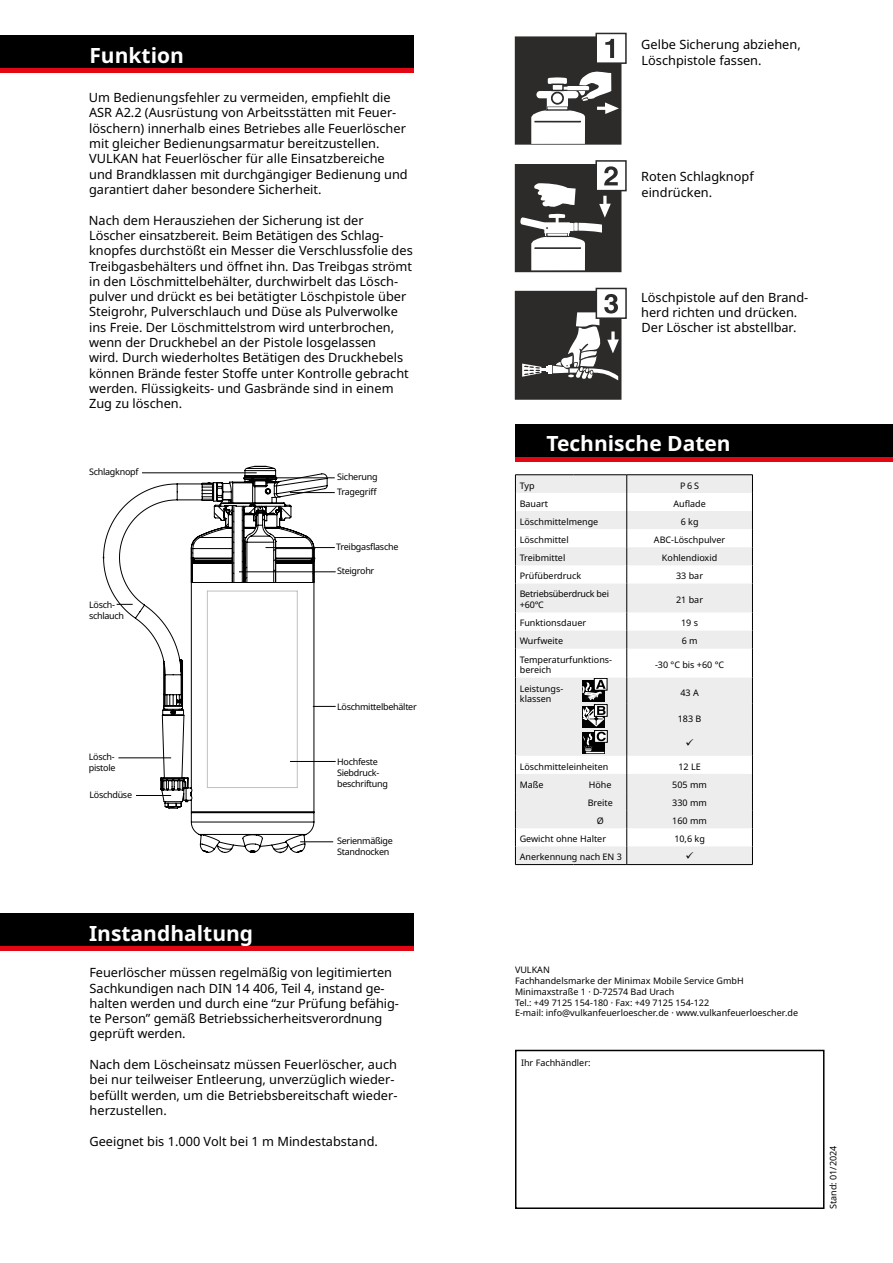
<style>
.page{position:relative;width:893px;height:1263px;background:#fff}
.page>*{position:absolute;margin:0;border:0;box-sizing:border-box;transform-origin:0 0}
.t1{font:700 21px "Noto Sans";color:#fff}
.t2{font:12.75px/15.3px "Noto Sans";color:#000}
.t3{font:9px/10.8px "Noto Sans";color:#000}
.t4{font:9px/10.8px "Noto Sans";letter-spacing:-.03em;color:#000}
.t5{font:9px/10.8px "Noto Sans";letter-spacing:-.025em;color:#000}
</style>
<div class="page">
<div style="left:0;top:943px;width:414px;height:8px;background:#e30613"></div>
<div style="left:0;top:913px;width:414px;height:33px;background:#000"></div>
<div style="left:515px;top:454px;width:378px;height:7px;background:#e30613"></div>
<div style="left:515px;top:424px;width:378px;height:33px;background:#000"></div>
<div style="left:0;top:66px;width:413px;height:7px;background:#e30613"></div>
<div style="left:0;top:35px;width:413px;height:33px;background:#000"></div>
<hr style="left:515px;top:474px;width:59px;height:1px;background:#000">
<hr style="left:574px;top:474px;width:53px;height:1px;background:#000">
<hr style="left:627px;top:474px;width:126px;height:1px;background:#000">
<hr style="left:515px;top:864px;width:59px;height:1px;background:#000">
<hr style="left:574px;top:864px;width:53px;height:1px;background:#000">
<hr style="left:627px;top:864px;width:126px;height:1px;background:#000">
<div style="left:515px;top:1050px;width:309px;height:159px;border:2px solid #000"></div>
<svg style="left:103px;top:466px;width:225px;height:388px"></svg>
<hr style="left:239px;top:571px;width:97px;height:1px;background:#000">
<svg style="left:313px;top:706px;width:23px;height:1px"></svg>
<hr style="left:290px;top:761px;width:46px;height:1px;background:#000">
<hr style="left:300px;top:841px;width:33px;height:1px;background:#000">
<hr style="left:136px;top:795px;width:35px;height:1px;background:#000">
<svg style="left:117px;top:604px;width:16px;height:1px"></svg>
<hr style="left:266px;top:547px;width:69px;height:1px;background:#000">
<hr style="left:142px;top:472px;width:115px;height:1px;background:#000">
<hr style="left:269px;top:477px;width:66px;height:1px;background:#000">
<hr style="left:290px;top:492px;width:45px;height:1px;background:#000">
<hr style="left:118px;top:757px;width:53px;height:1px;background:#000">
<div style="left:516px;top:292px;width:105px;height:107px;background:#2c2b2a"></div>
<div style="left:515px;top:291px;width:106px;height:109px;border:2px solid #2c2b2a"></div>
<div style="left:596px;top:288px;width:30px;height:30px;background:#fff"></div>
<div style="left:596px;top:288px;width:31px;height:31px;border:2px solid #2c2b2a"></div>
<svg style="left:522px;top:294px;width:97px;height:86px"></svg>
<div style="left:515px;top:164px;width:106px;height:108px;border:2px solid #2c2b2a"></div>
<div style="left:596px;top:161px;width:30px;height:30px;background:#fff"></div>
<div style="left:595px;top:160px;width:32px;height:31px;border:2px solid #2c2b2a"></div>
<svg style="left:520px;top:166px;width:98px;height:104px"></svg>
<div style="left:516px;top:37px;width:105px;height:107px;background:#2c2b2a"></div>
<div style="left:515px;top:36px;width:106px;height:109px;border:2px solid #2c2b2a"></div>
<div style="left:596px;top:33px;width:30px;height:30px;background:#fff"></div>
<div style="left:595px;top:33px;width:32px;height:31px;border:2px solid #2c2b2a"></div>
<svg style="left:605px;top:39px;width:9px;height:19px"></svg>
<svg style="left:531px;top:69px;width:88px;height:75px"></svg>
<div style="left:553px;top:93px;width:9px;height:10px;background:#fff;border-radius:5px"></div>
<div style="left:552px;top:84px;width:11px;height:6px;background:#fff"></div>
<div style="left:551px;top:84px;width:13px;height:7px;border:1px solid #2c2b2a"></div>
<svg style="left:515px;top:475px;width:238px;height:389px"></svg>
<h1 class="t1" style="left:89px;top:41px;width:96px">Funktion</h1>
<p class="t2" style="left:89px;top:90px;width:320px">Um Bedienungsfehler zu vermeiden, empfiehlt die ASR A2.2 (Ausrüstung von Arbeitsstätten mit Feuer&shy;löschern) innerhalb eines Betriebes alle Feuerlöscher mit gleicher Bedienungsarmatur bereitzustellen.<br>VULKAN hat Feuerlöscher für alle Einsatzbereiche und Brandklassen mit durchgängiger Bedienung und garantiert daher besondere Sicherheit.</p>
<p class="t2" style="left:89px;top:213px;width:325px">Nach dem Herausziehen der Sicherung ist der Löscher einsatzbereit. Beim Betätigen des Schlag&shy;knopfes durchstößt ein Messer die Verschlussfolie des Treibgasbehälters und öffnet ihn. Das Treibgas strömt in den Löschmittelbehälter, durchwirbelt das Lösch&shy;pulver und drückt es bei betätigter Löschpistole über Steigrohr, Pulverschlauch und Düse als Pulverwolke ins Freie. Der Löschmittelstrom wird unterbrochen, wenn der Druckhebel an der Pistole losgelassen<br>wird. Durch wiederholtes Betätigen des Druckhebels können Brände fester Stoffe unter Kontrolle gebracht werden. Flüssigkeits- und Gasbrände sind in einem Zug zu löschen.</p>
<p class="t4" style="left:89px;top:466px;width:51px">Schlagknopf</p>
<p class="t4" style="left:89px;top:599px;width:37px">Lösch&shy;schlauch</p>
<p class="t4" style="left:89px;top:752px;width:28px">Lösch&shy;pistole</p>
<p class="t4" style="left:89px;top:789px;width:44px">Löschdüse</p>
<h1 class="t1" style="left:89px;top:918px;width:166px">Instandhaltung</h1>
<p class="t4" style="left:337px;top:470px;width:42px;line-height:14.7px">Sicherung<br>Tragegriff</p>
<p class="t4" style="left:336px;top:542px;width:64px">Treibgasflasche</p>
<p class="t4" style="left:337px;top:566px;width:39px">Steigrohr</p>
<p class="t4" style="left:337px;top:701px;width:81px">Löschmittelbehälter</p>
<p class="t4" style="left:337px;top:757px;width:52px">Hochfeste<br>Siebdruck&shy;beschriftung</p>
<p class="t4" style="left:337px;top:836px;width:57px">Serienmäßige<br>Standnocken</p>
<p class="t2" style="left:89px;top:965px;width:311px">Feuerlöscher müssen regelmäßig von legitimierten Sachkundigen nach DIN 14 406, Teil 4, instand ge&shy;halten werden und durch eine “zur Prüfung befähig&shy;te Person” gemäß Betriebssicherheitsverordnung geprüft werden.</p>
<p class="t2" style="left:89px;top:1057px;width:310px">Nach dem Löscheinsatz müssen Feuerlöscher, auch bei nur teilweiser Entleerung, unverzüglich wieder&shy;befüllt werden, um die Betriebsbereitschaft wieder&shy;herzustellen.</p>
<p class="t2" style="left:89px;top:1133px;width:290px">Geeignet bis 1.000 Volt bei 1 m Mindestabstand.</p>
<p class="t2" style="left:641px;top:37px;width:161px">Gelbe Sicherung abziehen,<br>Löschpistole fassen.</p>
<p class="t2" style="left:641px;top:169px;width:114px">Roten Schlagknopf eindrücken.</p>
<p class="t2" style="left:641px;top:290px;width:168px">Löschpistole auf den Brand&shy;herd richten und drücken.<br>Der Löscher ist abstellbar.</p>
<h1 class="t1" style="left:546px;top:429px;width:186px">Technische Daten</h1>
<p class="t3" style="left:520px;top:480px;width:16px">Typ</p>
<p class="t3" style="left:680px;top:480px;width:21px">P 6 S</p>
<p class="t3" style="left:520px;top:498px;width:30px">Bauart</p>
<p class="t3" style="left:673px;top:498px;width:34px">Auflade</p>
<p class="t3" style="left:520px;top:516px;width:80px">Löschmittelmenge</p>
<p class="t3" style="left:681px;top:516px;width:19px">6 kg</p>
<p class="t3" style="left:520px;top:535px;width:50px">Löschmittel</p>
<p class="t3" style="left:654px;top:535px;width:73px">ABC-Löschpulver</p>
<p class="t3" style="left:520px;top:553px;width:47px">Treibmittel</p>
<p class="t3" style="left:662px;top:553px;width:57px">Kohlendioxid</p>
<p class="t3" style="left:520px;top:571px;width:63px">Prüfüberdruck</p>
<p class="t3" style="left:676px;top:571px;width:28px">33 bar</p>
<p class="t5" style="left:520px;top:589px;width:91px">Betriebsüberdruck bei +60°C</p>
<p class="t3" style="left:676px;top:594px;width:28px">21 bar</p>
<p class="t3" style="left:520px;top:618px;width:68px">Funktionsdauer</p>
<p class="t3" style="left:681px;top:618px;width:18px">19 s</p>
<p class="t3" style="left:520px;top:636px;width:45px">Wurfweite</p>
<p class="t3" style="left:682px;top:636px;width:17px">6 m</p>
<p class="t3" style="left:520px;top:654px;width:94px">Temperaturfunktions&shy;bereich</p>
<p class="t3" style="left:655px;top:659px;width:71px">-30 °C bis +60 °C</p>
<p class="t3" style="left:520px;top:683px;width:45px">Leistungs&shy;klassen</p>
<p class="t3" style="left:680px;top:687px;width:20px">43 A</p>
<p class="t3" style="left:678px;top:713px;width:25px">183 B</p>
<p class="t3" style="left:520px;top:761px;width:90px">Löschmitteleinheiten</p>
<p class="t3" style="left:678px;top:761px;width:24px">12 LE</p>
<p class="t3" style="left:520px;top:779px;width:25px">Maße</p>
<p class="t3" style="left:589px;top:779px;width:24px">Höhe</p>
<p class="t3" style="left:672px;top:779px;width:36px">505 mm</p>
<p class="t3" style="left:588px;top:797px;width:27px">Breite</p>
<p class="t3" style="left:672px;top:797px;width:36px">330 mm</p>
<p class="t3" style="left:597px;top:816px;width:9px">Ø</p>
<p class="t3" style="left:672px;top:816px;width:36px">160 mm</p>
<p class="t3" style="left:520px;top:834px;width:88px">Gewicht ohne Halter</p>
<p class="t3" style="left:674px;top:834px;width:32px">10,6 kg</p>
<p class="t3" style="left:520px;top:852px;width:104px">Anerkennung nach EN 3</p>
<p class="t3" style="left:515px;top:965px;width:285px">VULKAN<br>Fachhandelsmarke der Minimax Mobile Service GmbH Minimaxstraße 1 · D-72574 Bad Urach<br>Tel.: +49 7125 154-180 · Fax: +49 7125 154-122<br>E-mail: info@vulkanfeuerloescher.de · www.vulkanfeuerloescher.de</p>
<p class="t3" style="left:521px;top:1057px;width:71px">Ihr Fachhändler:</p>
<p class="t3" style="left:828px;top:1209px;width:65px;rotate:-90deg">Stand: 01/2024</p>
</div>
